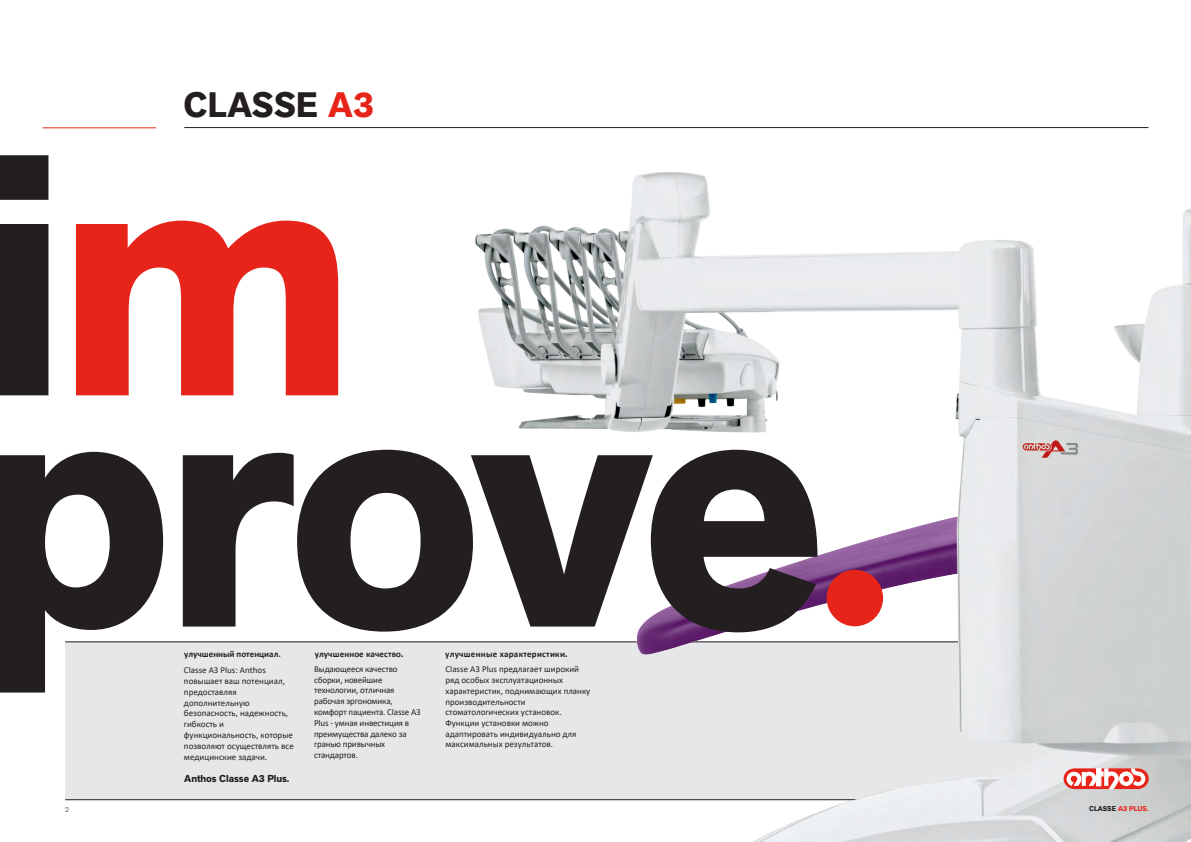
<style>
.page{position:relative;width:1191px;height:842px;background:#fff}
.page>*{position:absolute;margin:0;border:0;box-sizing:border-box;transform-origin:0 0}
.Claim{font:700 340px "Akzid Grtsk Next";letter-spacing:-.025em;color:#231f20}
.Nome_brand{font:700 35px "Akzid Grtsk Next";letter-spacing:.01em;color:#231f20}
.Testo{font:700 10px "Akzid Grtsk Next";color:#231f20}
.Testo_descrizione{font:9px/10.8px "Calibri";color:#231f20}
.Testo_descrizione-2{font:700 9px/15.8px "Calibri";color:#231f20}
.diciture_fondo_pagina{font:700 7px "Akzid Grtsk Next";letter-spacing:.01em;color:#e72419}
.diciture_fondo_pagina-2{font:300 7px "Akzid Grtsk Next";color:#231f20}
.s1{color:#e72419}
.s2{color:#fff}
.s3{font-weight:400}
.s4{font-weight:700}
.s5{font-family:"Akzid Grtsk Next";font-weight:700}
.s6{font-family:"Akzid Grtsk Next"}
.s7{color:#231f20}
</style>
<div class="page">
<div style="left:65px;top:642px;width:1083px;height:158px;background:#e6e7e9"></div>
<hr style="left:65px;top:799px;width:1083px;height:1px;background:#231f20">
<hr style="left:65px;top:642px;width:984px;height:1px;background:#231f20">
<img style="left:396px;top:173px;width:795px;height:669px">
<hr style="left:184px;top:127px;width:964px;height:1px;background:#231f20">
<hr style="left:43px;top:128px;width:113px;height:1px;background:#e72419">
<svg style="left:1063px;top:768px;width:85px;height:21px;background:#f0928d"></svg>
<div style="left:826px;top:570px;width:57px;height:56px;background:#e72419;border-radius:50%"></div>
<p class="Nome_brand" style="left:184px;top:82px;width:201px">CLASSE <span class="s1">A3</span><span class="s2">.</span></p>
<p class="Claim" style="left:-23px;top:56px;width:378px">i<span class="s1">m</span></p>
<p class="Claim" style="left:-24px;top:287px;width:850px">prove</p>
<p class="Testo_descrizione-2" style="left:184px;top:646px;width:98px">улучшенный потенциал.<br><span class="s3">Classe A3 Plus: Anthos</span></p>
<p class="Testo_descrizione" style="left:184px;top:675px;width:111px">повышает ваш потенциал, предоставляя дополнительную безопасность, надежность, гибкость и функциональность, которые позволяют осуществлять все медицинские задачи.</p>
<p class="Testo_descrizione" style="left:445px;top:647px;width:135px;line-height:15px"><span class="s4">улучшенные характеристики</span><span class="s5">.<br></span>Classe A3 Plus предлагает широкий</p>
<p class="Testo_descrizione" style="left:445px;top:674px;width:146px">ряд особых эксплуатационных характеристик, поднимающих планку производительности стоматологических установок.<br>Функции установки можно адаптировать индивидуально для максимальных результатов.</p>
<p class="Testo_descrizione-2" style="left:314px;top:647px;width:91px;line-height:14.5px">улучшенное качество<span class="s6">.<br></span><span class="s3">Выдающееся качество</span></p>
<p class="Testo_descrizione" style="left:314px;top:674px;width:108px">сборки, новейшие технологии, отличная рабочая эргономика, комфорт пациента. Classe A3<br>Plus - умная инвестиция в преимущества далеко за гранью привычных стандартов.</p>
<p class="Testo" style="left:184px;top:772px;width:107px">Anthos Classe A3 Plus.</p>
<p class="diciture_fondo_pagina-2" style="left:65px;top:805px;width:5px">2</p>
<p class="diciture_fondo_pagina" style="left:1089px;top:804px;width:61px"><span class="s7">CLASSE</span> A3 PLUS.</p>
</div>
